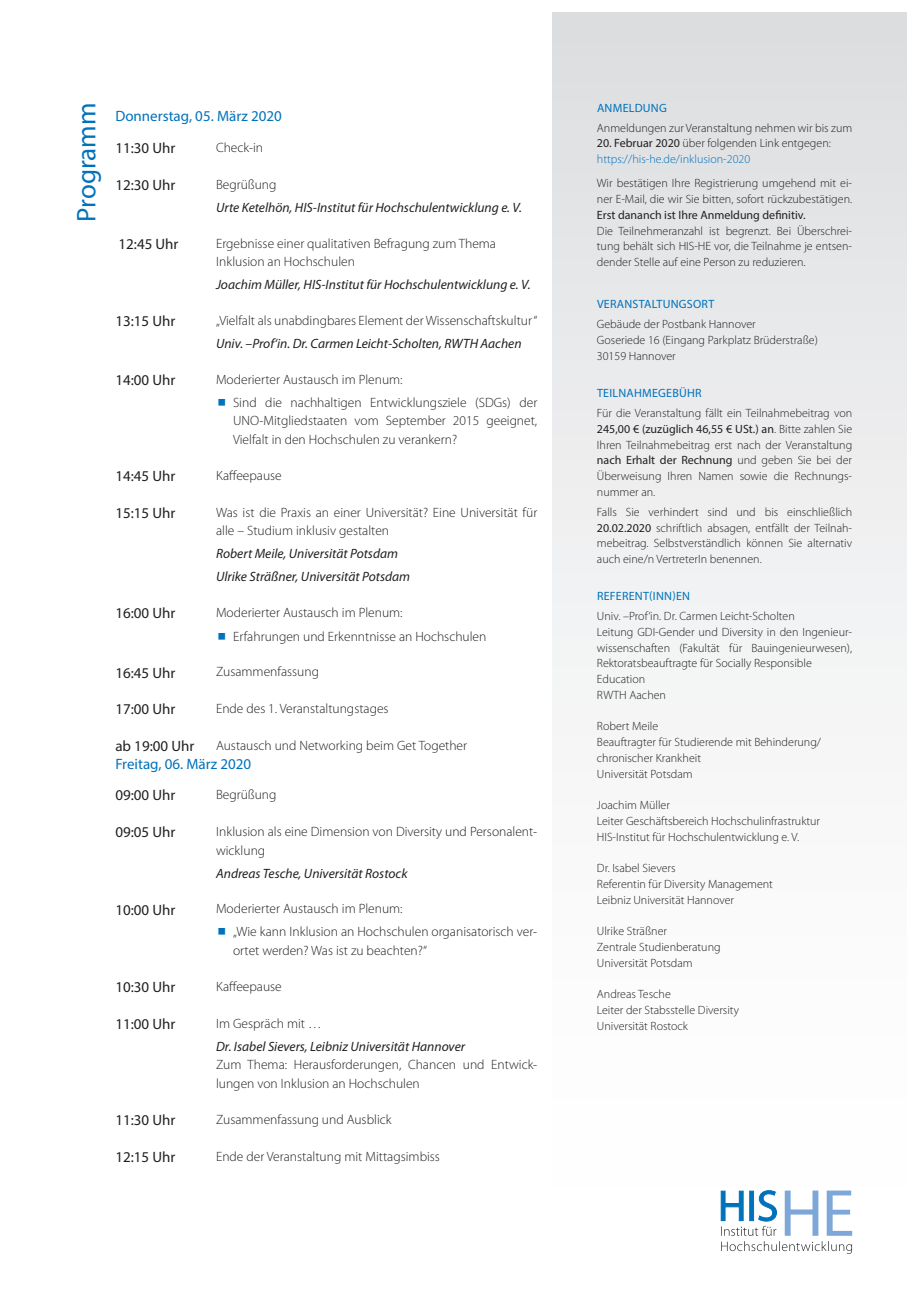
<style>
.page{position:relative;width:919px;height:1289px;background:#fff}
.page>*{position:absolute;margin:0;border:0;box-sizing:border-box;transform-origin:0 0}
.t1{font:27px "Myriad Pro";color:#0072bc}
.t2{font:15px "Myriad Pro";color:#231f20}
.t3{font:15px "Myriad Pro";color:#0072bc}
.t4{font:300 13.5px/18.8px "Myriad Pro";color:#231f20}
.t5{font:italic 13.5px/23px "Myriad Pro";color:#231f20}
.t6{font:300 12px/15.8px "Myriad Pro";color:#231f20}
.t7{font:300 12px/15.8px "Myriad Pro";color:#0072bc}
.t8{font:12px "Myriad Pro";letter-spacing:.02em;color:#0072bc}
.t9{font:12px "Myriad Pro";color:#231f20}
.s1{font-weight:400;color:#231f20}
.s2{color:#231f20}
.s3{font-weight:400}
</style>
<div class="page">
<div style="left:552px;top:13px;width:354px;height:1263px;background:linear-gradient(to bottom,#dfe0e2,#fff)"></div>
<svg style="left:784px;top:1190px;width:34px;height:45px"></svg>
<svg style="left:826px;top:1190px;width:26px;height:45px"></svg>
<svg style="left:721px;top:1241px;width:131px;height:12px"></svg>
<svg style="left:721px;top:1190px;width:55px;height:45px"></svg>
<h1 class="t1" style="left:70px;top:222px;width:120px;rotate:-90deg">Programm</h1>
<p class="t3" style="left:115px;top:106px;width:168px">Donnerstag, 05. März 2020</p>
<p class="t2" style="left:115px;top:139px;width:61px">11:30 Uhr</p>
<p class="t4" style="left:216px;top:138px;width:49px">Check-in</p>
<p class="t2" style="left:115px;top:176px;width:61px">12:30 Uhr</p>
<p class="t4" style="left:216px;top:175px;width:62px">Begrüßung</p>
<p class="t5" style="left:216px;top:196px;width:307px">Urte Ketelhön, HIS-Institut für Hochschulentwicklung e. V.</p>
<p class="t2" style="left:118px;top:234px;width:61px">12:45 Uhr</p>
<p class="t4" style="left:216px;top:233px;width:281px">Ergebnisse einer qualitativen Befragung zum Thema<br>Inklusion an Hochschulen</p>
<p class="t5" style="left:216px;top:273px;width:316px">Joachim Müller, HIS-Institut für Hochschulentwicklung e. V.</p>
<p class="t2" style="left:115px;top:312px;width:61px">13:15 Uhr</p>
<p class="t4" style="left:216px;top:311px;width:323px">„Vielfalt als unabdingbares Element der Wissenschaftskultur “</p>
<p class="t5" style="left:216px;top:332px;width:307px">Univ. –Prof‘in. Dr. Carmen Leicht-Scholten, RWTH Aachen</p>
<p class="t2" style="left:115px;top:370px;width:61px">14:00 Uhr</p>
<p class="t4" style="left:233px;top:367px;width:306px;line-height:23px;text-indent:-17px">Moderierter Austausch im Plenum:<br>Sind die nachhaltigen Entwicklungsziele (SDGs) der</p>
<p class="t4" style="left:233px;top:411px;width:306px">UNO-Mitgliedstaaten vom September 2015 geeignet,<br>Vielfalt in den Hochschulen zu verankern?</p>
<p class="t2" style="left:115px;top:466px;width:61px">14:45 Uhr</p>
<p class="t4" style="left:216px;top:466px;width:67px">Kaffeepause</p>
<p class="t2" style="left:115px;top:503px;width:61px">15:15 Uhr</p>
<p class="t4" style="left:216px;top:502px;width:323px">Was ist die Praxis an einer Universität? Eine Universität für alle – Studium inklusiv gestalten</p>
<p class="t5" style="left:216px;top:542px;width:196px">Robert Meile, Universität Potsdam<br>Ulrike Sträßner, Universität Potsdam</p>
<p class="t2" style="left:115px;top:604px;width:61px">16:00 Uhr</p>
<p class="t4" style="left:233px;top:600px;width:255px;line-height:23.7px;text-indent:-17px">Moderierter Austausch im Plenum:<br>Erfahrungen und Erkenntnisse an Hochschulen</p>
<p class="t2" style="left:115px;top:663px;width:61px">16:45 Uhr</p>
<p class="t4" style="left:216px;top:662px;width:104px">Zusammenfassung</p>
<p class="t2" style="left:115px;top:700px;width:61px">17:00 Uhr</p>
<p class="t4" style="left:216px;top:699px;width:174px">Ende des 1. Veranstaltungstages</p>
<p class="t2" style="left:115px;top:737px;width:80px">ab 19:00 Uhr</p>
<p class="t4" style="left:216px;top:736px;width:252px">Austausch und Networking beim Get Together</p>
<p class="t3" style="left:115px;top:754px;width:137px">Freitag, 06. März 2020</p>
<p class="t2" style="left:115px;top:786px;width:61px">09:00 Uhr</p>
<p class="t4" style="left:216px;top:785px;width:62px">Begrüßung</p>
<p class="t2" style="left:115px;top:822px;width:61px">09:05 Uhr</p>
<p class="t4" style="left:216px;top:822px;width:323px">Inklusion als eine Dimension von Diversity und Personalent&shy;wicklung</p>
<p class="t5" style="left:216px;top:861px;width:193px">Andreas Tesche, Universität Rostock</p>
<p class="t2" style="left:115px;top:900px;width:61px">10:00 Uhr</p>
<p class="t4" style="left:233px;top:897px;width:306px;line-height:23px;text-indent:-17px">Moderierter Austausch im Plenum:<br>„Wie kann Inklusion an Hochschulen organisatorisch ver-</p>
<p class="t4" style="left:233px;top:941px;width:195px">ortet werden? Was ist zu beachten?“</p>
<p class="t2" style="left:115px;top:977px;width:61px">10:30 Uhr</p>
<p class="t4" style="left:216px;top:976px;width:67px">Kaffeepause</p>
<p class="t2" style="left:115px;top:1014px;width:61px">11:00 Uhr</p>
<p class="t4" style="left:216px;top:1013px;width:107px">Im Gespräch mit …</p>
<p class="t5" style="left:216px;top:1034px;width:250px">Dr. Isabel Sievers, Leibniz Universität Hannover</p>
<p class="t4" style="left:216px;top:1055px;width:323px">Zum Thema: Herausforderungen, Chancen und Entwick&shy;lungen von Inklusion an Hochschulen</p>
<p class="t2" style="left:115px;top:1110px;width:61px">11:30 Uhr</p>
<p class="t4" style="left:216px;top:1109px;width:177px">Zusammenfassung und Ausblick</p>
<p class="t2" style="left:115px;top:1147px;width:61px">12:15 Uhr</p>
<p class="t4" style="left:216px;top:1146px;width:225px">Ende der Veranstaltung mit Mittagsimbiss</p>
<p class="t8" style="left:597px;top:100px;width:71px">Anmeldu ng</p>
<p class="t6" style="left:597px;top:120px;width:257px">Anmeldungen zur Veranstaltung nehmen wir bis zum</p>
<p class="t7" style="left:597px;top:135px;width:235px"><span class="s1">20. Februar 2020</span> <span class="s2">über folgenden Link entgegen: </span>https://his-he.de/inklusion-2020</p>
<p class="t6" style="left:597px;top:175px;width:257px">Wir bestätigen Ihre Registrierung umgehend mit ei&shy;ner E-Mail, die wir Sie bitten, sofort rückzubestätigen.</p>
<p class="t9" style="left:597px;top:207px;width:210px">Erst dananch ist Ihre Anmeldung definitiv.</p>
<p class="t6" style="left:597px;top:223px;width:257px;text-align:justify">Die Teilnehmeranzahl ist begrenzt. Bei Überschrei&shy;tung behält sich HIS-HE vor, die Teilnahme je entsen&shy;dender Stelle auf eine Person zu reduzieren.</p>
<p class="t8" style="left:597px;top:297px;width:117px">Veranstaltu ngsort</p>
<p class="t6" style="left:597px;top:316px;width:222px">Gebäude der Postbank Hannover<br>Goseriede 16 (Eingang Parkplatz Brüderstraße)<br>30159 Hannover</p>
<p class="t8" style="left:597px;top:385px;width:39px">Teilnahm</p>
<p class="t8" style="left:652px;top:385px;width:51px">egebühr</p>
<p class="t6" style="left:597px;top:405px;width:257px;text-align:justify">Für die Veranstaltung fällt ein Teilnahmebeitrag von <span class="s3">245,00 € (zuzüglich 46,55 € USt.) an</span>. Bitte zahlen Sie Ihren Teilnahmebeitrag erst nach der Veranstaltung <span class="s3">nach Erhalt der Rechnung</span> und geben Sie bei der Überweisung Ihren Namen sowie die Rechnungs&shy;nummer an.</p>
<p class="t6" style="left:597px;top:504px;width:257px;text-align:justify">Falls Sie verhindert sind und bis einschließlich <span class="s3">20.02.2020</span> schriftlich absagen, entfällt der Teilnah&shy;mebeitrag. Selbstverständlich können Sie alternativ auch eine/n VertreterIn benennen.</p>
<p class="t8" style="left:597px;top:588px;width:27px">REFEREN</p>
<p class="t8" style="left:643px;top:588px;width:40px">T(INN)EN</p>
<p class="t6" style="left:597px;top:608px;width:257px">Univ. –Prof‘in. Dr. Carmen Leicht-Scholten<br>Leitung GDI-Gender und Diversity in den Ingenieur&shy;wissenschaften (Fakultät für Bauingenieurwesen), Rektoratsbeauftragte für Socially Responsible Education<br>RWTH Aachen</p>
<p class="t6" style="left:597px;top:718px;width:226px">Robert Meile<br>Beauftragter für Studierende mit Behinderung/ chronischer Krankheit<br>Universität Potsdam</p>
<p class="t6" style="left:597px;top:797px;width:224px">Joachim Müller<br>Leiter Geschäftsbereich Hochschulinfrastruktur<br>HIS-Institut für Hochschulentwicklung e. V.</p>
<p class="t6" style="left:597px;top:860px;width:177px">Dr. Isabel Sievers<br>Referentin für Diversity Management<br>Leibniz Universität Hannover</p>
<p class="t6" style="left:597px;top:923px;width:125px">Ulrike Sträßner<br>Zentrale Studienberatung<br>Universität Potsdam</p>
<p class="t6" style="left:597px;top:986px;width:144px">Andreas Tesche<br>Leiter der Stabsstelle Diversity<br>Universität Rostock</p>
</div>
